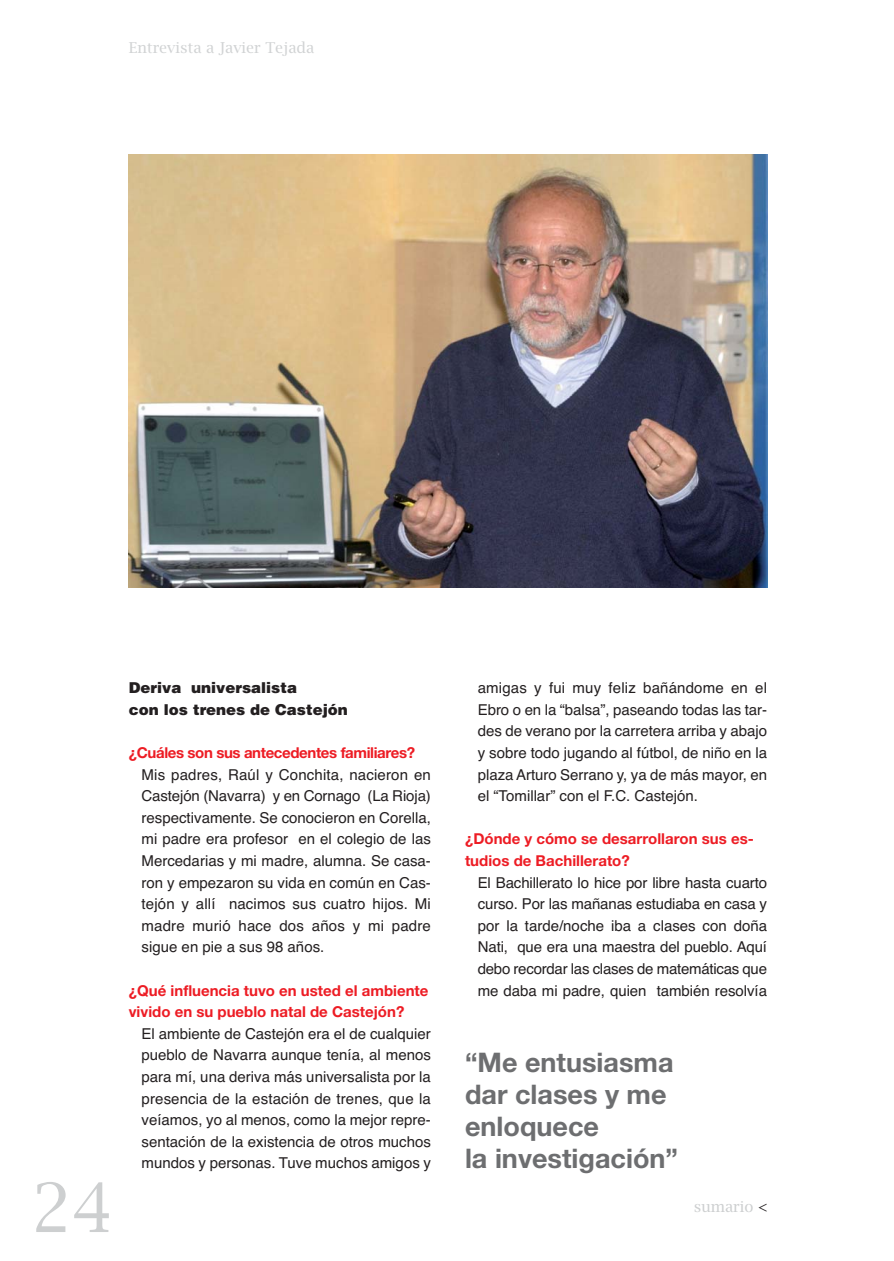
<style>
.page{position:relative;width:894px;height:1261px;background:#fff}
.page>*{position:absolute;margin:0;border:0;box-sizing:border-box;transform-origin:0 0}
.t1{font:67.65px "Lucida Bright";color:#cdcfd0}
.t2{font:700 27px/32px "Helvetica Neue";color:#6d6e70}
.t3{font:15px/21.6px "Helvetica";color:#231f20;text-align:justify}
.t4{font:700 15px/21.6px "Helvetica Neue";color:#ed1c24}
.t5{font:900 15px/21.6px "Helvetica";color:#231f20}
.t6{font:700 15px "Helvetica Neue";letter-spacing:-.025em;color:#ed1c24}
.t7{font:15px "Lucida Bright";color:#d1d3d4}
.t8{font:15px "Lucida Bright";color:#cdcfd0}
.s1{color:#231f20}
</style>
<div class="page">
<img style="left:129px;top:154px;width:638px;height:434px">
<p class="t7" style="left:129px;top:42px;width:187px">Entrevista a Javier Tejada</p>
<h1 class="t1" style="left:31px;top:1180px;width:84px">24</h1>
<p class="t5" style="left:129px;top:678px;width:220px">Deriva universalista<br>con los trenes de Castejón</p>
<p class="t6" style="left:129px;top:747px;width:288px">¿Cuáles son sus antecedentes familiares?</p>
<p class="t3" style="left:141px;top:765px;width:291px">Mis padres, Raúl y Conchita, nacieron en Castejón (Navarra) y en Cornago (La Rioja) respectivamente. Se conocieron en Corella, mi padre era profesor en el colegio de las Mercedarias y mi madre, alumna. Se casa&shy;ron y empezaron su vida en común en Cas&shy;tejón y allí nacimos sus cuatro hijos. Mi madre murió hace dos años y mi padre sigue en pie a sus 98 años.</p>
<p class="t4" style="left:129px;top:981px;width:301px">¿Qué influencia tuvo en usted el ambiente vivido en su pueblo natal de Castejón?</p>
<p class="t3" style="left:141px;top:1024px;width:291px">El ambiente de Castejón era el de cualquier pueblo de Navarra aunque tenía, al menos para mí, una deriva más universalista por la presencia de la estación de trenes, que la veíamos, yo al menos, como la mejor repre&shy;sentación de la existencia de otros muchos mundos y personas. Tuve muchos amigos y</p>
<p class="t3" style="left:477px;top:678px;width:291px">amigas y fui muy feliz bañándome en el Ebro o en la “balsa”, paseando todas las tar&shy;des de verano por la carretera arriba y abajo y sobre todo jugando al fútbol, de niño en la plaza Arturo Serrano y, ya de más mayor, en el “Tomillar” con el F.C. Castejón.</p>
<p class="t4" style="left:465px;top:830px;width:290px">¿Dónde y cómo se desarrollaron sus es&shy;tudios de Bachillerato?</p>
<p class="t3" style="left:477px;top:873px;width:291px">El Bachillerato lo hice por libre hasta cuarto curso. Por las mañanas estudiaba en casa y por la tarde/noche iba a clases con doña Nati, que era una maestra del pueblo. Aquí debo recordar las clases de matemáticas que me daba mi padre, quien también resolvía</p>
<h2 class="t2" style="left:465px;top:1049px;width:214px">“Me entusiasma dar clases y me enloquece<br>la investigación”</h2>
<p class="t8" style="left:693px;top:1200px;width:75px">sumario <span class="s1">&lt;</span></p>
</div>
